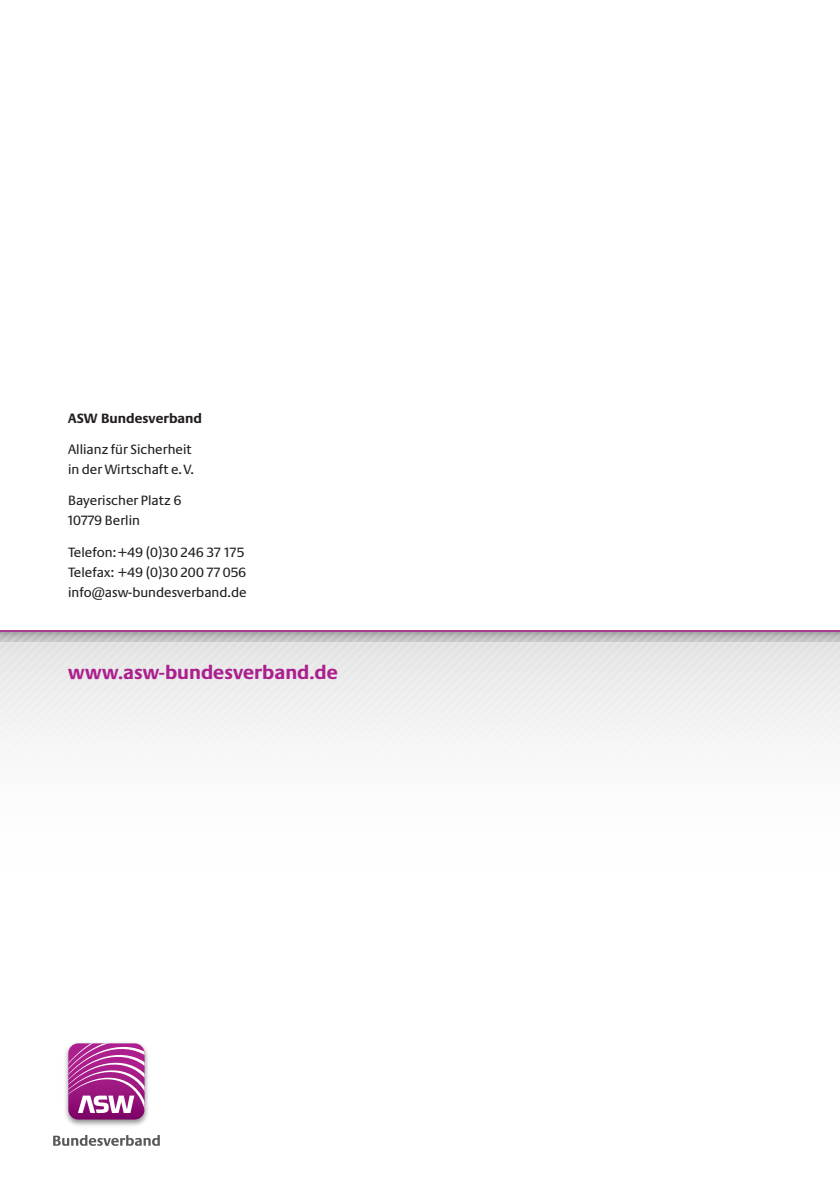
<style>
.page{position:relative;width:840px;height:1191px;background:#fff}
.page>*{position:absolute;margin:0;border:0;box-sizing:border-box;transform-origin:0 0}
.t1{font:700 20px "Neue Praxis";color:#ab208e}
.t2{font:14px/20px "Neue Praxis";color:#231f20}
.t3{font:700 14px "Neue Praxis";color:#231f20}
</style>
<div class="page">
<svg style="left:415px;top:641px;width:9px;height:98px"></svg>
<svg style="left:398px;top:641px;width:9px;height:98px"></svg>
<svg style="left:381px;top:641px;width:9px;height:98px"></svg>
<svg style="left:373px;top:641px;width:8px;height:98px"></svg>
<svg style="left:364px;top:641px;width:9px;height:98px"></svg>
<svg style="left:356px;top:641px;width:8px;height:98px"></svg>
<svg style="left:347px;top:641px;width:9px;height:98px"></svg>
<svg style="left:339px;top:641px;width:8px;height:98px"></svg>
<svg style="left:330px;top:641px;width:9px;height:98px"></svg>
<svg style="left:322px;top:641px;width:8px;height:98px"></svg>
<svg style="left:313px;top:641px;width:9px;height:98px"></svg>
<svg style="left:304px;top:641px;width:9px;height:98px"></svg>
<svg style="left:296px;top:641px;width:8px;height:98px"></svg>
<svg style="left:287px;top:641px;width:9px;height:98px"></svg>
<svg style="left:279px;top:641px;width:8px;height:98px"></svg>
<svg style="left:270px;top:641px;width:9px;height:98px"></svg>
<svg style="left:262px;top:641px;width:8px;height:98px"></svg>
<svg style="left:253px;top:641px;width:9px;height:98px"></svg>
<svg style="left:245px;top:641px;width:8px;height:98px"></svg>
<svg style="left:236px;top:641px;width:9px;height:98px"></svg>
<svg style="left:228px;top:641px;width:8px;height:98px"></svg>
<svg style="left:219px;top:641px;width:9px;height:98px"></svg>
<svg style="left:210px;top:641px;width:9px;height:98px"></svg>
<svg style="left:202px;top:641px;width:8px;height:98px"></svg>
<svg style="left:193px;top:641px;width:9px;height:98px"></svg>
<svg style="left:185px;top:641px;width:8px;height:98px"></svg>
<svg style="left:176px;top:641px;width:9px;height:98px"></svg>
<svg style="left:168px;top:641px;width:8px;height:98px"></svg>
<svg style="left:159px;top:641px;width:9px;height:98px"></svg>
<svg style="left:0;top:641px;width:159px;height:98px"></svg>
<svg style="left:0;top:632px;width:839px;height:9px"></svg>
<hr style="left:0;top:630px;width:839px;height:2px;background:#ab208e">
<img style="left:65px;top:1047px;width:83px;height:79px">
<svg style="left:68px;top:1043px;width:76px;height:76px"></svg>
<svg style="left:53px;top:1135px;width:107px;height:10px"></svg>
<p class="t3" style="left:68px;top:409px;width:135px">ASW Bundesverband</p>
<p class="t2" style="left:68px;top:439px;width:127px">Allianz für Sicherheit in der Wirtschaft e.V.</p>
<p class="t2" style="left:68px;top:490px;width:115px">Bayerischer Platz 6<br>10779 Berlin</p>
<p class="t2" style="left:68px;top:542px;width:180px">Telefon:+49 (0)30 246 37 175<br>Telefax: +49 (0)30 200 77 056 info@asw-bundesverband.de</p>
<h1 class="t1" style="left:68px;top:660px;width:271px">www.asw-bundesverband.de</h1>
</div>
